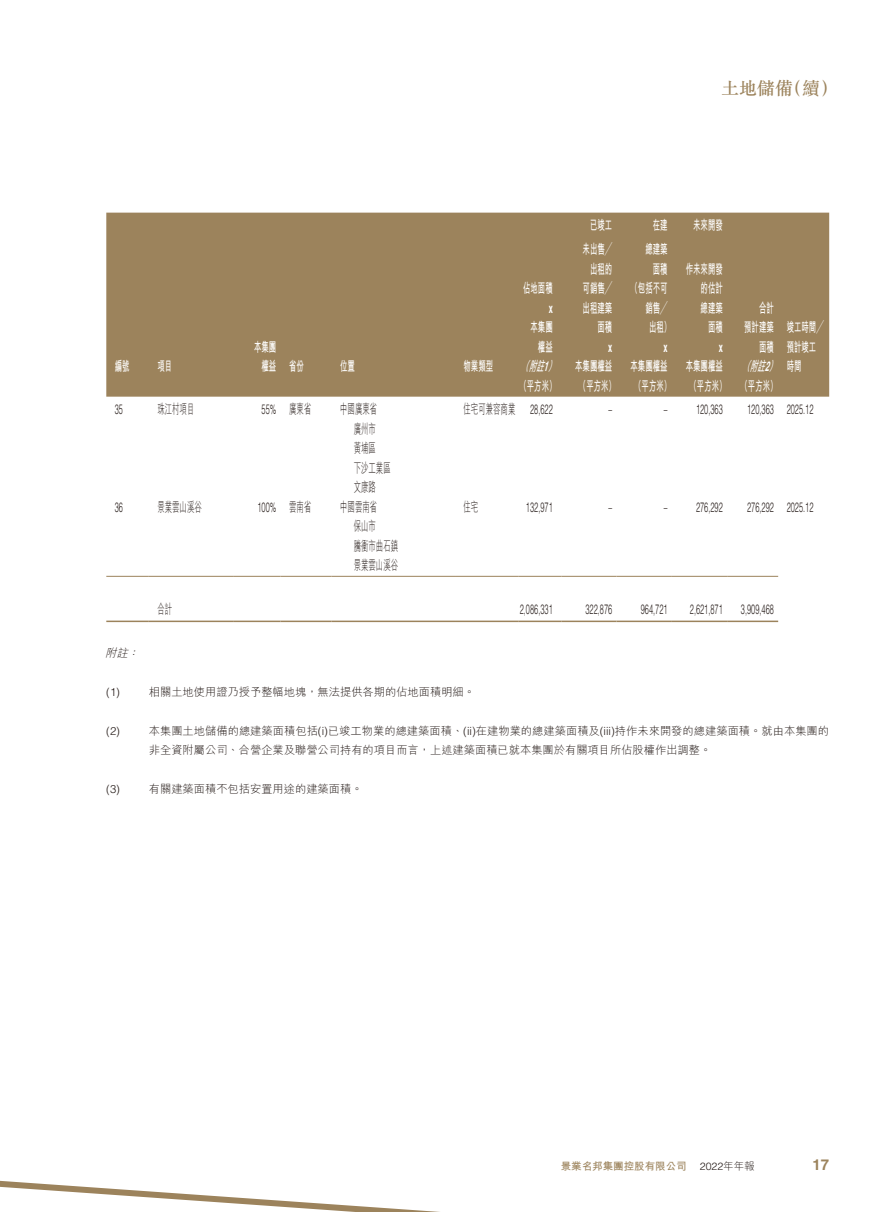
<style>
.page{position:relative;width:893px;height:1212px;background:#fff}
.page>*{position:absolute;margin:0;border:0;box-sizing:border-box;transform-origin:0 0}
.t1{font:500 18px "M Sung HK";color:#9c835c}
.t2{font:700 15px "Helvetica LT Std";color:#9c835c}
.t3{font:700 13.5px/19.5px "M Hei HK";color:#fff;text-align:right;scale:.55 1}
.t4{font:300 13.5px "Helvetica LT Std";color:#231916;scale:.55 1}
.t5{font:300 13.5px/19.5px "M Hei HK";color:#231916;scale:.55 1}
.t6{font:italic 700 13.5px "M Hei HK";color:#fff;scale:.55 1}
.t7{font:700 13.5px "Helvetica LT Std";color:#fff;scale:.55 1}
.t8{font:300 11.25px/19.5px "M Hei HK";color:#231916}
.t9{font:300 11.25px "Helvetica LT Std";color:#231916}
.t10{font:italic 300 11.25px "M Hei HK";color:#231916}
.t11{font:700 10.5px "M Hei HK";color:#9c835c}
.t12{font:300 10.5px "Helvetica LT Std";color:#231916}
.s1{font-family:"Helvetica LT Std"}
.s2{font-style:normal}
.s3{font-family:"M Hei HK"}
</style>
<div class="page">
<svg style="left:0;top:1180px;width:440px;height:32px"></svg>
<div style="left:106px;top:213px;width:723px;height:184px;background:#9c835c"></div>
<hr style="left:106px;top:576px;width:43px;height:1px;background:#9c835c">
<hr style="left:149px;top:576px;width:85px;height:1px;background:#9c835c">
<hr style="left:234px;top:576px;width:47px;height:1px;background:#9c835c">
<hr style="left:281px;top:576px;width:51px;height:1px;background:#9c835c">
<hr style="left:332px;top:576px;width:123px;height:1px;background:#9c835c">
<hr style="left:455px;top:576px;width:64px;height:1px;background:#9c835c">
<hr style="left:519px;top:576px;width:42px;height:1px;background:#9c835c">
<hr style="left:561px;top:576px;width:56px;height:1px;background:#9c835c">
<hr style="left:617px;top:576px;width:55px;height:1px;background:#9c835c">
<hr style="left:672px;top:576px;width:55px;height:1px;background:#9c835c">
<hr style="left:727px;top:576px;width:51px;height:1px;background:#9c835c">
<hr style="left:106px;top:621px;width:43px;height:1px;background:#9c835c">
<hr style="left:149px;top:621px;width:85px;height:1px;background:#9c835c">
<hr style="left:234px;top:621px;width:47px;height:1px;background:#9c835c">
<hr style="left:281px;top:621px;width:51px;height:1px;background:#9c835c">
<hr style="left:332px;top:621px;width:123px;height:1px;background:#9c835c">
<hr style="left:455px;top:621px;width:64px;height:1px;background:#9c835c">
<hr style="left:519px;top:621px;width:42px;height:1px;background:#9c835c">
<hr style="left:561px;top:621px;width:56px;height:1px;background:#9c835c">
<hr style="left:617px;top:621px;width:55px;height:1px;background:#9c835c">
<hr style="left:672px;top:621px;width:55px;height:1px;background:#9c835c">
<hr style="left:727px;top:621px;width:51px;height:1px;background:#9c835c">
<h1 class="t1" style="left:721px;top:76px;width:118px">土地儲備（續）</h1>
<p class="t3" style="left:115px;top:355px;width:29px">編號</p>
<p class="t3" style="left:157px;top:355px;width:28px">項目</p>
<p class="t3" style="left:262px;top:336px;width:79px;text-align:left;text-indent:-7px">本集團<br>權益 省份</p>
<p class="t3" style="left:340px;top:355px;width:28px">位置</p>
<p class="t3" style="left:463px;top:355px;width:56px">物業類型</p>
<p class="t3" style="left:523px;top:277px;width:55px">佔地面積</p>
<p class="t7" style="left:549px;top:300px;width:9px">x</p>
<p class="t3" style="left:530px;top:316px;width:42px">本集團</p>
<p class="t3" style="left:538px;top:336px;width:28px">權益</p>
<p class="t6" style="left:521px;top:356px;width:71px">（附註<span class="s1">1</span>）</p>
<p class="t3" style="left:590px;top:215px;width:42px">已竣工</p>
<p class="t3" style="left:653px;top:215px;width:28px">在建</p>
<p class="t3" style="left:693px;top:215px;width:55px">未來開發</p>
<p class="t3" style="left:583px;top:238px;width:56px">未出售╱出租的可銷售╱出租建築面積</p>
<p class="t7" style="left:608px;top:339px;width:9px">x</p>
<p class="t3" style="left:575px;top:355px;width:69px">本集團權益</p>
<p class="t3" style="left:630px;top:238px;width:76px">總建築<br>面積<br>（包括不可銷售╱<br>出租）</p>
<p class="t7" style="left:663px;top:339px;width:9px">x</p>
<p class="t3" style="left:630px;top:355px;width:69px">本集團權益</p>
<p class="t3" style="left:686px;top:258px;width:69px">作未來開發的估計<br>總建築<br>面積</p>
<p class="t7" style="left:719px;top:339px;width:9px">x</p>
<p class="t3" style="left:686px;top:355px;width:69px">本集團權益</p>
<p class="t3" style="left:759px;top:297px;width:28px">合計</p>
<p class="t3" style="left:744px;top:316px;width:56px">預計建築</p>
<p class="t3" style="left:759px;top:336px;width:28px">面積</p>
<p class="t6" style="left:742px;top:356px;width:109px">（附註<span class="s1">2</span>） <span class="s2">時間</span></p>
<p class="t3" style="left:787px;top:316px;width:69px;text-align:left">竣工時間╱預計竣工</p>
<p class="t3" style="left:519px;top:375px;width:69px">（平方米）</p>
<p class="t3" style="left:579px;top:375px;width:69px">（平方米）</p>
<p class="t3" style="left:634px;top:375px;width:69px">（平方米）</p>
<p class="t3" style="left:689px;top:375px;width:162px">（平方米） （平方米）</p>
<p class="t4" style="left:115px;top:401px;width:17px">35</p>
<p class="t5" style="left:157px;top:399px;width:69px">珠江村項目</p>
<p class="t4" style="left:262px;top:401px;width:92px">55% <span class="s3">廣東省</span></p>
<p class="t5" style="left:354px;top:399px;width:69px;text-indent:-13px">中國廣東省<br>廣州市<br>黃埔區<br>下沙工業區文康路</p>
<p class="t5" style="left:463px;top:399px;width:164px">住宅可兼容商業 <span class="s1">28,622</span></p>
<p class="t4" style="left:609px;top:401px;width:8px">–</p>
<p class="t4" style="left:664px;top:401px;width:109px">– 120,363</p>
<p class="t4" style="left:747px;top:401px;width:122px">120,363 2025.12</p>
<p class="t4" style="left:115px;top:499px;width:17px">36</p>
<p class="t5" style="left:157px;top:497px;width:82px">景業雲山溪谷</p>
<p class="t4" style="left:257px;top:499px;width:100px">100% <span class="s3">雲南省</span></p>
<p class="t5" style="left:354px;top:497px;width:83px;text-indent:-13px">中國雲南省<br>保山市<br>騰衝市曲石鎮景業雲山溪谷</p>
<p class="t5" style="left:463px;top:497px;width:29px">住宅</p>
<p class="t4" style="left:526px;top:499px;width:50px">132,971</p>
<p class="t4" style="left:609px;top:499px;width:8px">–</p>
<p class="t4" style="left:664px;top:499px;width:109px">– 276,292</p>
<p class="t4" style="left:747px;top:499px;width:122px">276,292 2025.12</p>
<p class="t5" style="left:157px;top:599px;width:29px">合計</p>
<p class="t4" style="left:520px;top:601px;width:62px">2,086,331</p>
<p class="t4" style="left:585px;top:601px;width:50px">322,876</p>
<p class="t4" style="left:641px;top:601px;width:50px">964,721</p>
<p class="t4" style="left:690px;top:601px;width:62px">2,621,871</p>
<p class="t4" style="left:741px;top:601px;width:62px">3,909,468</p>
<p class="t10" style="left:105px;top:647px;width:38px">附註：</p>
<p class="t9" style="left:106px;top:685px;width:15px">(1)</p>
<p class="t8" style="left:149px;top:682px;width:328px">相關土地使用證乃授予整幅地塊，無法提供各期的佔地面積明細。</p>
<p class="t9" style="left:106px;top:724px;width:15px">(2)</p>
<p class="t8" style="left:149px;top:721px;width:682px">本集團土地儲備的總建築面積包括<span class="s1">(i)</span>已竣工物業的總建築面積、<span class="s1">(ii)</span>在建物業的總建築面積及<span class="s1">(iii)</span>持作未來開發的總建築面積。就由本集團的非全資附屬公司、合營企業及聯營公司持有的項目而言，上述建築面積已就本集團於有關項目所佔股權作出調整。</p>
<p class="t9" style="left:106px;top:782px;width:15px">(3)</p>
<p class="t8" style="left:149px;top:779px;width:215px">有關建築面積不包括安置用途的建築面積。</p>
<p class="t11" style="left:561px;top:1159px;width:127px">景業名邦集團控股有限公司</p>
<p class="t12" style="left:700px;top:1160px;width:56px">2022<span class="s3">年年報</span></p>
<h2 class="t2" style="left:812px;top:1155px;width:18px">17</h2>
</div>
